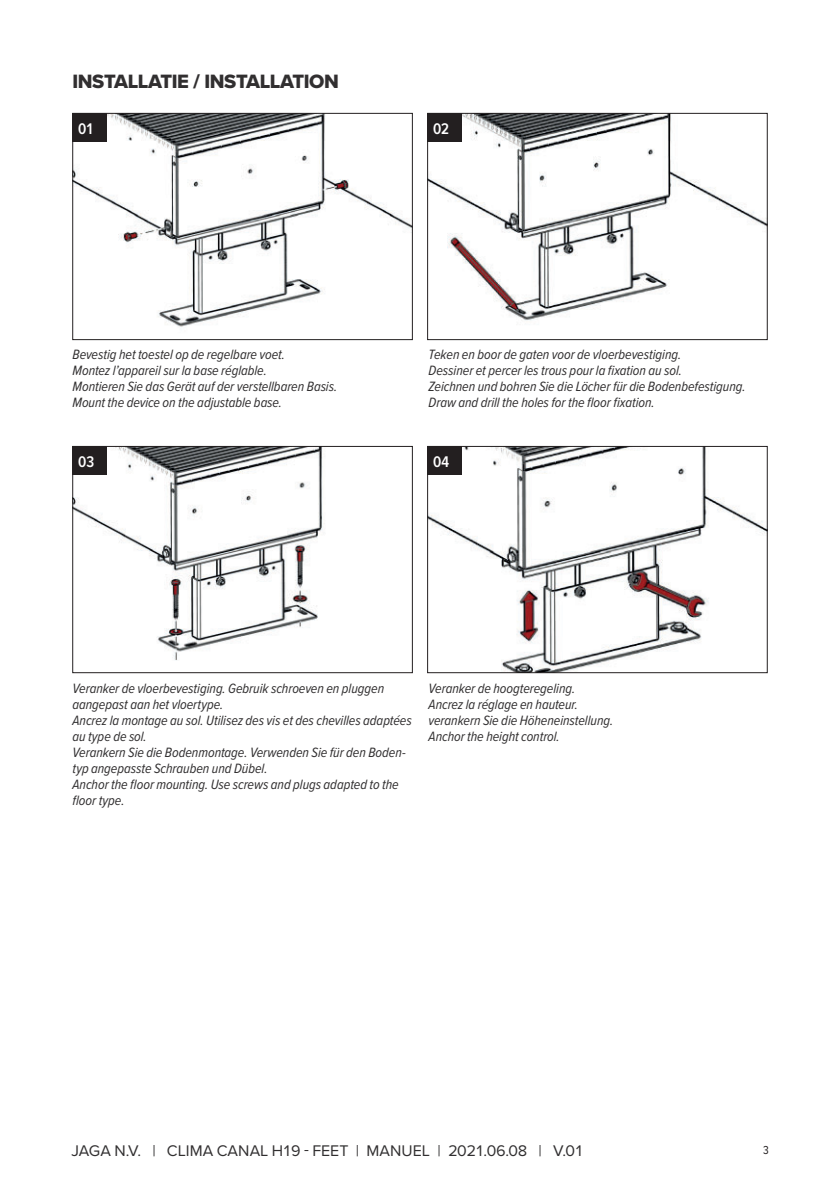
<style>
.page{position:relative;width:840px;height:1190px;background:#fff}
.page>*{position:absolute;margin:0;border:0;box-sizing:border-box;transform-origin:0 0}
.t1{font:20px "Proxima Nova Extrabld";letter-spacing:-.02em;color:#312f30}
.t2{font:16px "Proxima Nova";color:#312f30}
.t3{font:600 16px "Proxima Nova Cond";letter-spacing:-.025em;color:#fff}
.t4{font:italic 14px/16px "Proxima Nova Cond";letter-spacing:-.005em;color:#312f30}
.t5{font:12px "Proxima Nova Cond";color:#231f20}
</style>
<div class="page">
<img style="left:74px;top:115px;width:337px;height:212px">
<div style="left:72px;top:113px;width:341px;height:227px;border:1px solid #231f20"></div>
<img style="left:74px;top:448px;width:249px;height:212px">
<div style="left:72px;top:446px;width:341px;height:227px;border:1px solid #231f20"></div>
<img style="left:429px;top:115px;width:337px;height:206px">
<div style="left:427px;top:113px;width:341px;height:227px;border:1px solid #231f20"></div>
<img style="left:429px;top:448px;width:337px;height:223px">
<div style="left:427px;top:446px;width:341px;height:227px;border:1px solid #231f20"></div>
<div style="left:427px;top:113px;width:34px;height:28px;background:#231f20"></div>
<div style="left:427px;top:446px;width:34px;height:29px;background:#231f20"></div>
<div style="left:72px;top:113px;width:34px;height:28px;background:#231f20"></div>
<div style="left:72px;top:446px;width:34px;height:29px;background:#231f20"></div>
<h1 class="t1" style="left:72px;top:73px;width:268px">INSTALLATIE / INSTALLATION</h1>
<p class="t3" style="left:78px;top:122px;width:18px">01</p>
<p class="t3" style="left:433px;top:122px;width:18px">02</p>
<p class="t4" style="left:72px;top:348px;width:266px">Bevestig het toestel op de regelbare voet.<br>Montez l’appareil sur la base réglable.<br>Montieren Sie das Gerät auf der verstellbaren Basis.<br>Mount the device on the adjustable base.</p>
<p class="t4" style="left:429px;top:348px;width:319px">Teken en boor de gaten voor de vloerbevestiging.<br>Dessiner et percer les trous pour la fixation au sol.<br>Zeichnen und bohren Sie die Löcher für die Bodenbefestigung.<br>Draw and drill the holes for the floor fixation.</p>
<p class="t3" style="left:78px;top:455px;width:18px">03</p>
<p class="t3" style="left:433px;top:455px;width:18px">04</p>
<p class="t4" style="left:72px;top:681px;width:341px">Veranker de vloerbevestiging. Gebruik schroeven en pluggen aangepast aan het vloertype.<br>Ancrez la montage au sol. Utilisez des vis et des chevilles adaptées au type de sol.<br>Verankern Sie die Bodenmontage. Verwenden Sie für den Boden&shy;typ angepasste Schrauben und Dübel.<br>Anchor the floor mounting. Use screws and plugs adapted to the floor type.</p>
<p class="t4" style="left:429px;top:681px;width:186px">Veranker de hoogteregeling.<br>Ancrez la réglage en hauteur. verankern Sie die Höheneinstellung.<br>Anchor the height control.</p>
<p class="t2" style="left:72px;top:1145px;width:514px">JAGA N.V. | CLIMA CANAL H19 - FEET | MANUEL | 2021.06.08 | V.01</p>
<p class="t5" style="left:763px;top:1145px;width:7px">3</p>
</div>
